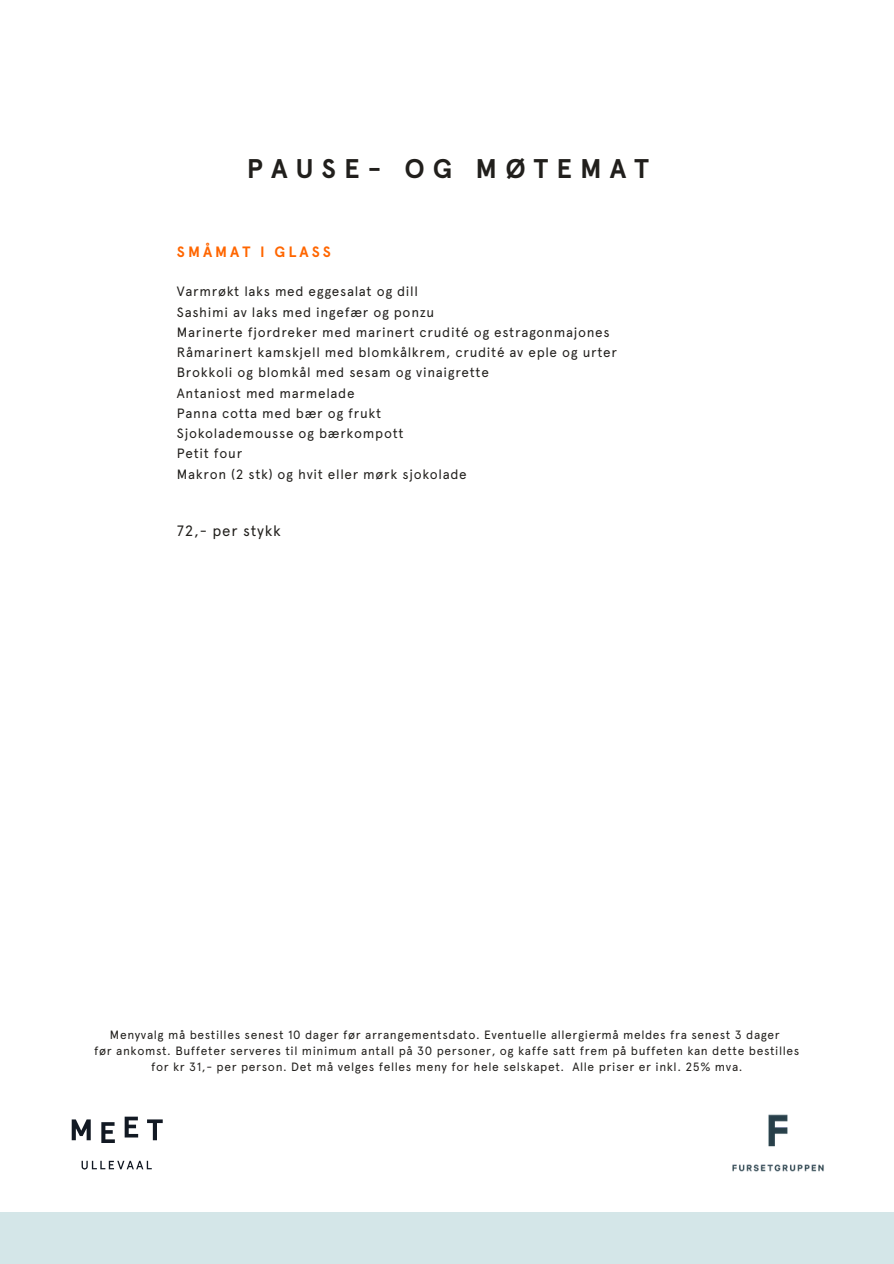
<style>
.page{position:relative;width:894px;height:1264px;background:#fff}
.page>*{position:absolute;margin:0;border:0;box-sizing:border-box;transform-origin:0 0}
.t1{font:700 27px "Apercu";letter-spacing:.3em;color:#211f1c}
.t2{font:15px "Apercu";letter-spacing:.05em;color:#211f1c}
.t3{font:700 15px "Apercu";letter-spacing:.2em;color:#f60}
.t4{font:13.5px/20.2px "Apercu";letter-spacing:.05em;color:#211f1c}
.t5{font:12px/16px "Apercu";letter-spacing:.05em;color:#211f1c;text-align:center}
</style>
<div class="page">
<svg style="left:125px;top:1116px;width:13px;height:21px"></svg>
<svg style="left:72px;top:1119px;width:19px;height:21px"></svg>
<svg style="left:147px;top:1119px;width:16px;height:21px"></svg>
<svg style="left:101px;top:1122px;width:14px;height:20px"></svg>
<svg style="left:82px;top:1160px;width:70px;height:9px"></svg>
<img style="left:732px;top:1114px;width:92px;height:58px">
<div style="left:0;top:1211px;width:893px;height:52px;background:#d4e6e8"></div>
<h2 class="t1" style="left:247px;top:153px;width:403px">PAUSE- OG MØTEMAT</h2>
<p class="t3" style="left:177px;top:243px;width:155px">SMÅMAT I GLASS</p>
<p class="t4" style="left:177px;top:281px;width:441px">Varmrøkt laks med eggesalat og dill<br>Sashimi av laks med ingefær og ponzu<br>Marinerte fjordreker med marinert crudité og estragonmajones Råmarinert kamskjell med blomkålkrem, crudité av eple og urter Brokkoli og blomkål med sesam og vinaigrette<br>Antaniost med marmelade<br>Panna cotta med bær og frukt<br>Sjokolademousse og bærkompott<br>Petit four<br>Makron (2 stk) og hvit eller mørk sjokolade</p>
<h3 class="t2" style="left:177px;top:521px;width:105px">72,- per stykk</h3>
<p class="t5" style="left:110px;top:1026px;width:671px">Menyvalg må bestilles senest 10 dager før arrangementsdato. Eventuelle allergiermå meldes fra senest 3 dager</p>
<p class="t5" style="left:94px;top:1042px;width:706px">før ankomst. Buffeter serveres til minimum antall på 30 personer, og kaffe satt frem på buffeten kan dette bestilles for kr 31,- per person. Det må velges felles meny for hele selskapet. Alle priser er inkl. 25% mva.</p>
</div>
